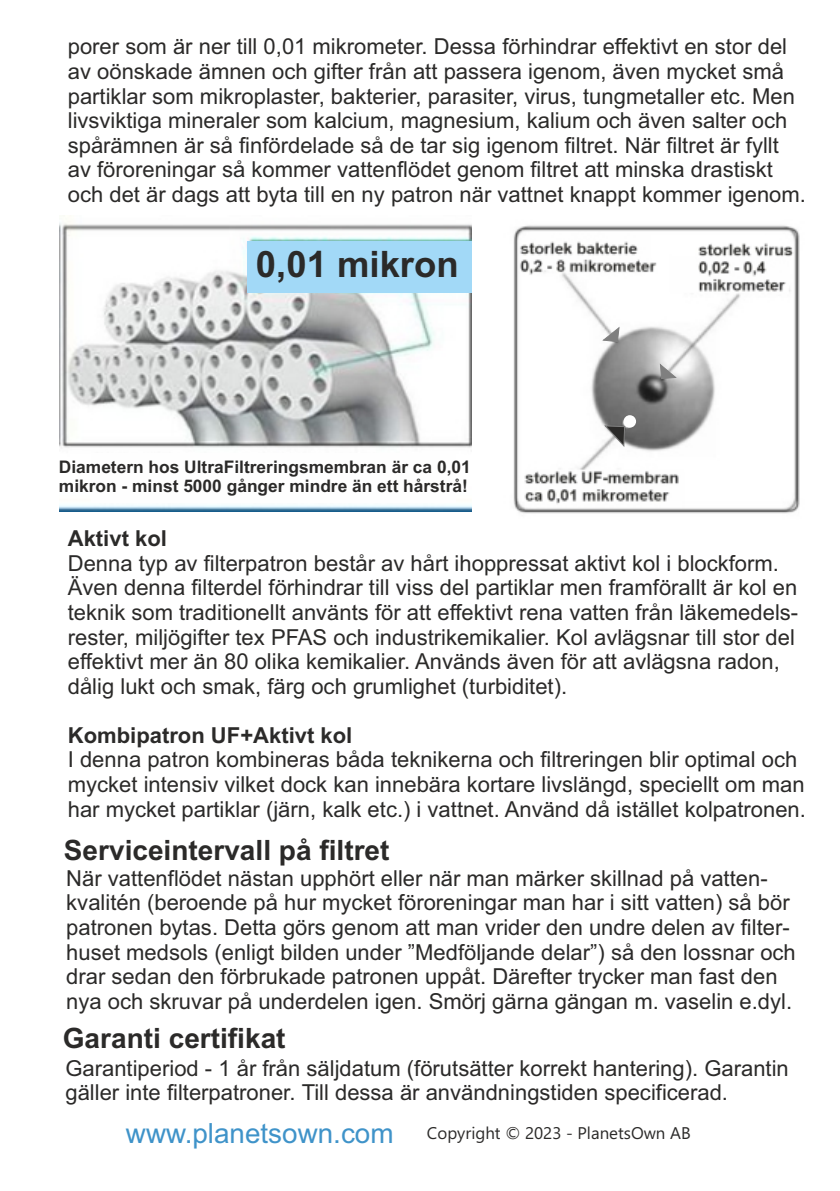
<style>
.page{position:relative;width:840px;height:1191px;background:#fff}
.page>*{position:absolute;margin:0;border:0;box-sizing:border-box;transform-origin:0 0}
.t1{font:700 36.4px "Arial";color:#2b2a29}
.t2{font:700 28px "Arial";color:#2b2a29}
.t3{font:27.8px "Arial";color:#3f93c9}
.t4{font:22px/24.6px "Arial";color:#2b2a29}
.t5{font:700 22px "Arial";color:#2b2a29}
.t6{font:700 17.4px/19.4px "Arial";color:#2b2a29}
.t7{font:16.8px "Ebrima";color:#2b2a29}
</style>
<div class="page">
<img style="left:60px;top:223px;width:411px;height:289px">
<div style="left:92px;top:453px;width:364px;height:49px;background:#fefefe"></div>
<div style="left:247px;top:241px;width:224px;height:51px;background:#a2d9f7"></div>
<img style="left:513px;top:225px;width:287px;height:289px">
<div style="left:623px;top:415px;width:12px;height:13px;background:#fefefe;border-radius:50%"></div>
<svg style="left:603px;top:328px;width:22px;height:20px"></svg>
<svg style="left:605px;top:416px;width:28px;height:30px"></svg>
<svg style="left:653px;top:365px;width:22px;height:20px"></svg>
<p class="t4" style="left:68px;top:36px;width:739px">porer som är ner till 0,01 mikrometer. Dessa förhindrar effektivt en stor del av oönskade ämnen och gifter från att passera igenom, även mycket små partiklar som mikroplaster, bakterier, parasiter, virus, tungmetaller etc. Men livsviktiga mineraler som kalcium, magnesium, kalium och även salter och spårämnen är så finfördelade så de tar sig igenom filtret. När filtret är fyllt av föroreningar så kommer vattenflödet genom filtret att minska drastiskt och det är dags att byta till en ny patron när vattnet knappt kommer igenom.</p>
<h1 class="t1" style="left:256px;top:251px;width:204px">0,01 mikron</h1>
<p class="t6" style="left:59px;top:458px;width:413px">Diametern hos UltraFiltreringsmembran är ca 0,01 mikron - minst 5000 gånger mindre än ett hårstrå!</p>
<p class="t5" style="left:68px;top:530px;width:101px">Aktivt kol</p>
<p class="t4" style="left:68px;top:553px;width:731px">Denna typ av filterpatron består av hårt ihoppressat aktivt kol i blockform.<br>Även denna filterdel förhindrar till viss del partiklar men framförallt är kol en teknik som traditionellt använts för att effektivt rena vatten från läkemedels&shy;rester, miljögifter tex PFAS och industrikemikalier. Kol avlägsnar till stor del effektivt mer än 80 olika kemikalier. Används även för att avlägsna radon, dålig lukt och smak, färg och grumlighet (turbiditet).</p>
<p class="t5" style="left:68px;top:727px;width:286px">Kombipatron UF+Aktivt kol</p>
<p class="t4" style="left:68px;top:749px;width:739px">I denna patron kombineras båda teknikerna och filtreringen blir optimal och mycket intensiv vilket dock kan innebära kortare livslängd, speciellt om man har mycket partiklar (järn, kalk etc.) i vattnet. Använd då istället kolpatronen.</p>
<p class="t2" style="left:64px;top:839px;width:327px">Serviceintervall på filtret</p>
<p class="t4" style="left:66px;top:868px;width:730px">När vattenflödet nästan upphört eller när man märker skillnad på vatten&shy;kvalitén (beroende på hur mycket föroreningar man har i sitt vatten) så bör patronen bytas. Detta görs genom att man vrider den undre delen av filter&shy;huset medsols (enligt bilden under ”Medföljande delar”) så den lossnar och drar sedan den förbrukade patronen uppåt. Därefter trycker man fast den nya och skruvar på underdelen igen. Smörj gärna gängan m. vaselin e.dyl.</p>
<p class="t2" style="left:63px;top:1027px;width:224px">Garanti certifikat</p>
<p class="t4" style="left:65px;top:1057px;width:724px">Garantiperiod - 1 år från säljdatum (förutsätter korrekt hantering). Garantin gäller inte filterpatroner. Till dessa är användningstiden specificerad.</p>
<p class="t3" style="left:126px;top:1122px;width:269px">www.planetsown.com</p>
<p class="t7" style="left:427px;top:1126px;width:265px">Copyright © 2023 - PlanetsOwn AB</p>
</div>
